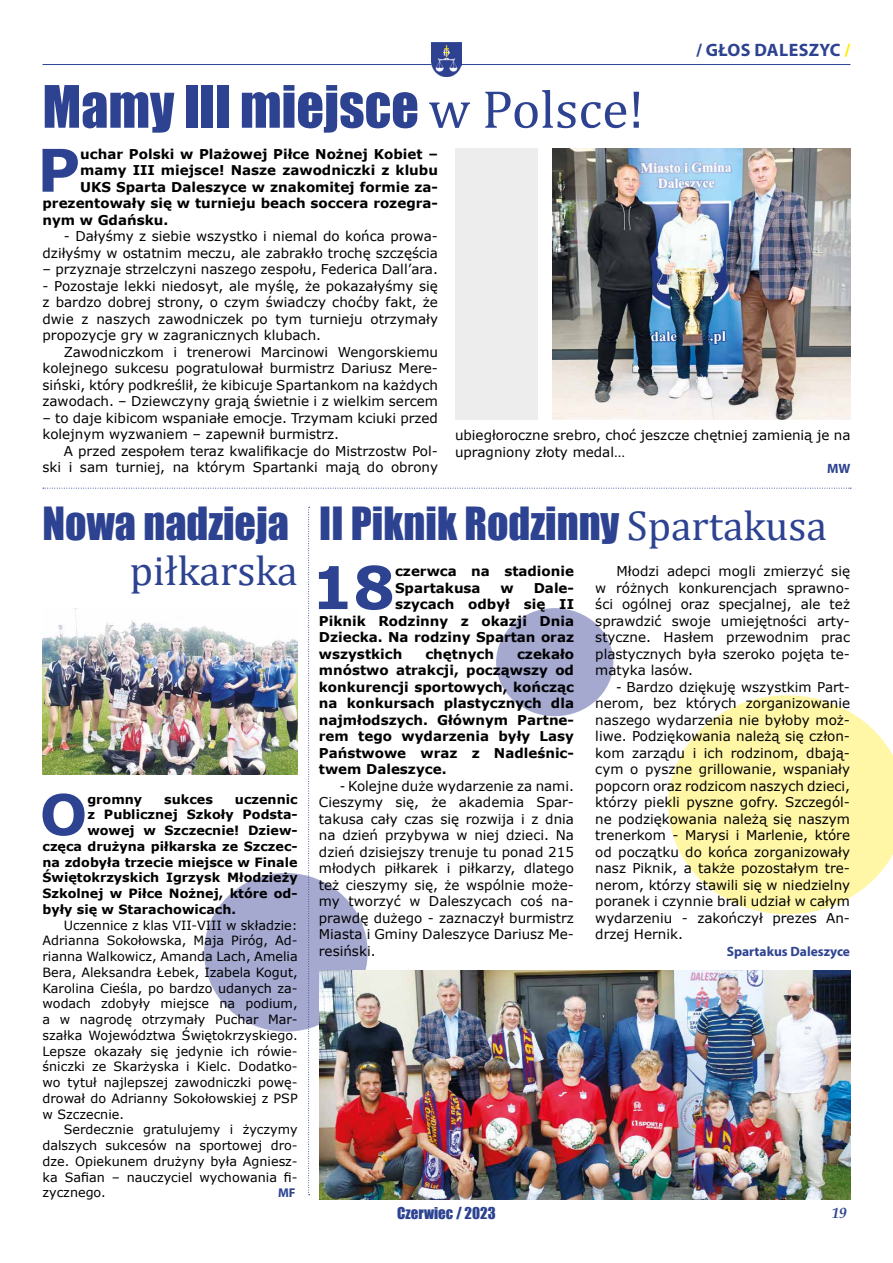
<style>
.page{position:relative;width:893px;height:1263px;background:#fff}
.page>*{position:absolute;margin:0;border:0;box-sizing:border-box;transform-origin:0 0}
.t1{font:700 58.95px "Verdana";color:#2d4391}
.t2{font:700 56.1px "Verdana";color:#2d4391}
.t3{font:54px "Impact";color:#2d4391}
.t4{font:42px "Impact";color:#2d4391}
.t5{font:42px "Cambria";color:#2d4391}
.t6{font:700 18px "Myriad Pro";letter-spacing:.02em;color:#2d4391}
.t7{font:15px "Impact";color:#2d4391}
.t8{font:italic 700 15px "Palatino Linotype";color:#2d4391}
.t9{font:13.5px/16.5px "Verdana";color:#000;text-align:justify}
.t10{font:700 13.5px/16.5px "Verdana";color:#000}
.t11{font:700 13.5px "Myriad Pro";color:#2d4391}
.t12{font:12.75px/15.8px "Verdana";color:#000;text-align:justify}
.t13{font:700 12.75px "Verdana";color:#000}
.t14{font:700 12.75px "Myriad Pro";color:#2d4391}
.s1{font-family:"Cambria"}
.s2{color:#ffed00}
.s3{font-family:"Tahoma"}
.s4{font-family:"Verdana";font-weight:700;font-size:58.95px}
</style>
<div class="page">
<hr style="left:43px;top:64px;width:807px;height:1px;background:#2d4391">
<img style="left:432px;top:43px;width:29px;height:34px">
<div style="left:204px;top:873px;width:164px;height:159px;background:#a5a9d0;border-radius:50%"></div>
<div style="left:496px;top:608px;width:117px;height:108px;background:#a5a9d0;border-radius:50%"></div>
<svg style="left:668px;top:695px;width:225px;height:219px;fill:#fff7a5"></svg>
<div style="left:455px;top:148px;width:82px;height:272px;background:#ededed"></div>
<svg style="left:43px;top:488px;width:808px;height:1px"></svg>
<img style="left:553px;top:148px;width:297px;height:272px">
<img style="left:43px;top:608px;width:255px;height:166px">
<svg style="left:308px;top:507px;width:2px;height:688px"></svg>
<img style="left:320px;top:971px;width:530px;height:229px">
<h3 class="t3" style="left:43px;top:65px;width:603px">Mamy III miejsce <span class="s1">w Polsce!</span></h3>
<h3 class="t6" style="left:696px;top:38px;width:156px">/ Głos Daleszyc <span class="s2">/</span></h3>
<h1 class="t1" style="left:37px;top:128px;width:45px">P</h1>
<p class="t10" style="left:80px;top:145px;width:359px">uchar Polski w Plażowej Piłce Nożnej Kobiet –</p>
<p class="t10" style="left:80px;top:162px;width:359px">mamy III miejsce! Nasze zawodniczki z klubu</p>
<p class="t10" style="left:80px;top:178px;width:359px">UKS Sparta Daleszyce w znakomitej formie za-</p>
<p class="t10" style="left:43px;top:195px;width:397px">prezentowały się w turnieju beach soccera rozegra-</p>
<p class="t10" style="left:43px;top:211px;width:127px">nym w Gdańsku.</p>
<p class="t9" style="left:43px;top:228px;width:397px;text-align:right">- Dałyśmy z siebie wszystko i niemal do końca prowa&shy;dziłyśmy w ostatnim meczu, ale zabrakło trochę szczęścia</p>
<p class="t9" style="left:43px;top:261px;width:397px">– przyznaje strzelczyni naszego zespołu, Federica Dall’ara.</p>
<p class="t9" style="left:43px;top:277px;width:397px">- Pozostaje lekki niedosyt, ale myślę, że pokazałyśmy się z bardzo dobrej strony, o czym świadczy choćby fakt, że dwie z naszych zawodniczek po tym turnieju otrzymały propozycje gry w zagranicznych klubach.</p>
<p class="t9" style="left:43px;top:343px;width:397px;text-indent:21px">Zawodniczkom i trenerowi Marcinowi Wengorskiemu kolejnego sukcesu pogratulował burmistrz Dariusz Mere&shy;siński, który podkreślił, że kibicuje Spartankom na każdych zawodach. – Dziewczyny grają świetnie i z wielkim sercem</p>
<p class="t9" style="left:43px;top:409px;width:397px">– to daje kibicom wspaniałe emocje. Trzymam kciuki przed kolejnym wyzwaniem – zapewnił burmistrz.</p>
<p class="t9" style="left:43px;top:442px;width:397px;text-align:right">A przed zespołem teraz kwalifikacje do Mistrzostw Pol&shy;ski i sam turniej, na którym Spartanki mają do obrony</p>
<p class="t9" style="left:455px;top:427px;width:397px">ubiegłoroczne srebro, choć jeszcze chętniej zamienią je na upragniony złoty medal…</p>
<p class="t11" style="left:827px;top:460px;width:25px">MW</p>
<h3 class="t4" style="left:319px;top:491px;width:509px">II Piknik Rodzinny <span class="s1">Spartakusa</span></h3>
<p class="t9" style="left:595px;top:563px;width:256px;text-indent:21px">Młodzi adepci mogli zmierzyć się w różnych konkurencjach sprawno&shy;ści ogólnej oraz specjalnej, ale też sprawdzić swoje umiejętności arty&shy;styczne. Hasłem przewodnim prac plastycznych była szeroko pojęta te&shy;matyka lasów.</p>
<p class="t9" style="left:595px;top:678px;width:256px;text-indent:21px"><span class="s3">-</span> Bardzo dziękuję wszystkim Part&shy;nerom, bez których zorganizowanie naszego wydarzenia nie byłoby moż&shy;liwe. Podziękowania należą się człon&shy;kom zarządu i ich rodzinom, dbają&shy;cym o pyszne grillowanie, wspaniały popcorn oraz rodzicom naszych dzieci, którzy piekli pyszne gofry. Szczegól&shy;ne podziękowania należą się naszym trenerkom - Marysi i Marlenie, które od początku do końca zorganizowały nasz Piknik, a także pozostałym tre&shy;nerom, którzy stawili się w niedzielny poranek i czynnie brali udział w całym wydarzeniu - zakończył prezes An&shy;drzej Hernik.</p>
<p class="t11" style="left:727px;top:942px;width:125px">Spartakus Daleszyce</p>
<h3 class="t4" style="left:43px;top:491px;width:248px">Nowa nadzieja</h3>
<h3 class="t5" style="left:130px;top:546px;width:267px">piłkarska <span class="s4">18</span></h3>
<p class="t10" style="left:395px;top:563px;width:181px">czerwca na stadionie<br>Spartakusa</p>
<p class="t10" style="left:501px;top:579px;width:15px">w</p>
<p class="t10" style="left:534px;top:579px;width:42px">Dale-</p>
<p class="t10" style="left:395px;top:596px;width:181px">szycach odbył się II</p>
<p class="t10" style="left:319px;top:612px;width:257px">Piknik Rodzinny z okazji Dnia</p>
<p class="t10" style="left:319px;top:629px;width:257px">Dziecka. Na rodziny Spartan oraz</p>
<p class="t10" style="left:319px;top:645px;width:85px">wszystkich</p>
<p class="t10" style="left:425px;top:645px;width:70px">chętnych</p>
<p class="t10" style="left:319px;top:645px;width:257px;text-align:justify;text-indent:198px">czekało mnóstwo atrakcji, począwszy od konkurencji sportowych, kończąc na konkursach plastycznych dla najmłodszych. Głównym Partne&shy;rem tego wydarzenia były Lasy Państwowe wraz z Nadleśnic&shy;twem Daleszyce.</p>
<p class="t9" style="left:319px;top:777px;width:257px;text-indent:21px"><span class="s3">-</span> Kolejne duże wydarzenie za nami.<br>Cieszymy się, że akademia Spar&shy;takusa cały czas się rozwija i z dnia na dzień przybywa w niej dzieci. Na dzień dzisiejszy trenuje tu ponad 215 młodych piłkarek i piłkarzy, dlatego też cieszymy się, że wspólnie może&shy;my tworzyć w Daleszycach coś na&shy;prawdę dużego - zaznaczył burmistrz Miasta i Gminy Daleszyce Dariusz Me&shy;resiński.</p>
<h2 class="t2" style="left:40px;top:775px;width:49px">O</h2>
<p class="t13" style="left:87px;top:790px;width:56px">gromny</p>
<p class="t13" style="left:164px;top:790px;width:50px">sukces</p>
<p class="t13" style="left:235px;top:790px;width:64px">uczennic</p>
<p class="t13" style="left:87px;top:806px;width:212px">z Publicznej Szkoły Podsta-</p>
<p class="t13" style="left:87px;top:821px;width:212px">wowej w Szczecnie! Dziew-</p>
<p class="t13" style="left:43px;top:837px;width:257px">częca drużyna piłkarska ze Szczec-</p>
<p class="t13" style="left:43px;top:853px;width:257px">na zdobyła trzecie miejsce w Finale</p>
<p class="t13" style="left:43px;top:869px;width:257px">Świętokrzyskich Igrzysk Młodzieży</p>
<p class="t13" style="left:43px;top:884px;width:257px">Szkolnej w Piłce Nożnej, które od-</p>
<p class="t13" style="left:43px;top:900px;width:195px">były się w Starachowicach.</p>
<p class="t12" style="left:43px;top:917px;width:257px;text-indent:21px">Uczennice z klas VII-VIII w składzie:<br>Adrianna Sokołowska, Maja Piróg, Ad&shy;rianna Walkowicz, Amanda Lach, Amelia Bera, Aleksandra Łebek, Izabela Kogut, Karolina Cieśla, po bardzo udanych za&shy;wodach zdobyły miejsce na podium, a w nagrodę otrzymały Puchar Mar&shy;szałka Województwa Świętokrzyskiego.<br>Lepsze okazały się jedynie ich rówie&shy;śniczki ze Skarżyska i Kielc. Dodatko&shy;wo tytuł najlepszej zawodniczki powę&shy;drował do Adrianny Sokołowskiej z PSP w Szczecnie.</p>
<p class="t12" style="left:43px;top:1121px;width:257px;text-indent:21px">Serdecznie gratulujemy i życzymy dalszych sukcesów na sportowej dro&shy;dze. Opiekunem drużyny była Agniesz&shy;ka Safian – nauczyciel wychowania fi&shy;zycznego.</p>
<p class="t14" style="left:278px;top:1184px;width:19px">MF</p>
<p class="t7" style="left:397px;top:1202px;width:100px">Czerwiec / 2023</p>
<p class="t8" style="left:832px;top:1202px;width:16px">19</p>
</div>
